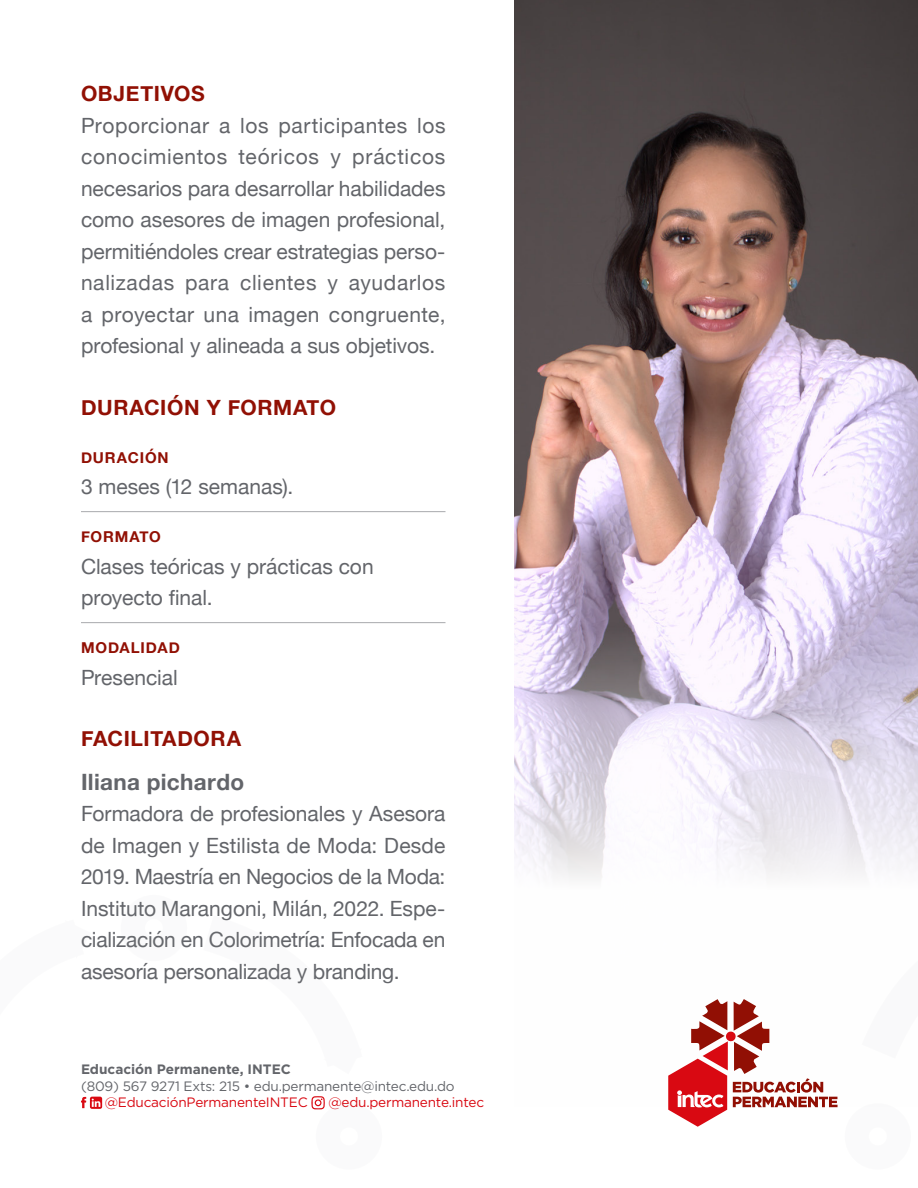
<style>
.page{position:relative;width:918px;height:1188px;background:#fff}
.page>*{position:absolute;margin:0;border:0;box-sizing:border-box;transform-origin:0 0}
.t1{font:700 22.5px "Helvetica Neue";letter-spacing:.015em;color:#63656a}
.t2{font:21px/31.5px "Helvetica Neue";letter-spacing:-.005em;color:#63656a;text-align:justify}
.t3{font:700 21px "Helvetica Neue";letter-spacing:.03em;color:#911004}
.t4{font:700 15px "Helvetica Neue";letter-spacing:.06em;color:#911004}
.t5{font:13.65px "Gotham";letter-spacing:-.015em;color:#63656a}
.t6{font:13.65px "Gotham";letter-spacing:-.015em;color:#d90912}
.t7{font:700 13.65px "Gotham";color:#63656a}
</style>
<div class="page">
<svg style="left:311px;top:1107px;width:14px;height:2px"></svg>
<hr style="left:81px;top:511px;width:365px;height:1px;background:#a8a9ad">
<hr style="left:81px;top:622px;width:365px;height:1px;background:#a8a9ad">
<div style="left:121px;top:895px;width:66px;height:66px;border:24px solid #a8a9ad;border-radius:50%"></div>
<div style="left:316px;top:1103px;width:66px;height:67px;border:24px solid #a8a9ad;border-radius:50%"></div>
<svg style="left:81px;top:915px;width:43px;height:194px"></svg>
<svg style="left:163px;top:896px;width:201px;height:211px"></svg>
<svg style="left:323px;top:1048px;width:39px;height:26px"></svg>
<div style="left:845px;top:1103px;width:66px;height:67px;border:24px solid #a8a9ad;border-radius:50%"></div>
<svg style="left:668px;top:1107px;width:241px;height:20px"></svg>
<svg style="left:668px;top:999px;width:225px;height:108px"></svg>
<img style="left:514px;top:0;width:404px;height:878px">
<p class="t3" style="left:81px;top:78px;width:125px">OBJETIVOS</p>
<p class="t2" style="left:81px;top:111px;width:366px">Proporcionar a los participantes los conocimientos teóricos y prácticos necesarios para desarrollar habilidades como asesores de imagen profesional, permitiéndoles crear estrategias perso&shy;nalizadas para clientes y ayudarlos a proyectar una imagen congruente, profesional y alineada a sus objetivos.</p>
<p class="t3" style="left:81px;top:391px;width:257px">DURACIÓN Y FORMATO</p>
<p class="t4" style="left:81px;top:446px;width:89px">DURACIÓN</p>
<p class="t2" style="left:81px;top:472px;width:214px">3 meses (12 semanas).</p>
<p class="t4" style="left:81px;top:525px;width:81px">FORMATO</p>
<p class="t2" style="left:81px;top:552px;width:294px">Clases teóricas y prácticas con proyecto final.</p>
<p class="t4" style="left:81px;top:636px;width:100px">MODALIDAD</p>
<p class="t2" style="left:81px;top:663px;width:98px">Presencial</p>
<p class="t3" style="left:81px;top:723px;width:162px">FACILITADORA</p>
<p class="t1" style="left:81px;top:764px;width:165px">Iliana pichardo</p>
<p class="t2" style="left:81px;top:799px;width:366px">Formadora de profesionales y Asesora de Imagen y Estilista de Moda: Desde 2019. Maestría en Negocios de la Moda:<br>Instituto Marangoni, Milán, 2022. Espe&shy;cialización en Colorimetría: Enfocada en asesoría personalizada y branding.</p>
<p class="t7" style="left:81px;top:1062px;width:211px">Educación Permanente, INTEC</p>
<p class="t5" style="left:81px;top:1078px;width:375px">(809) 567 9271 Exts: 215 • edu.permanente@intec.edu.do</p>
<p class="t6" style="left:105px;top:1095px;width:204px">@EducaciónPermanenteINTEC</p>
<p class="t6" style="left:328px;top:1095px;width:157px">@edu.permanente.intec</p>
</div>
